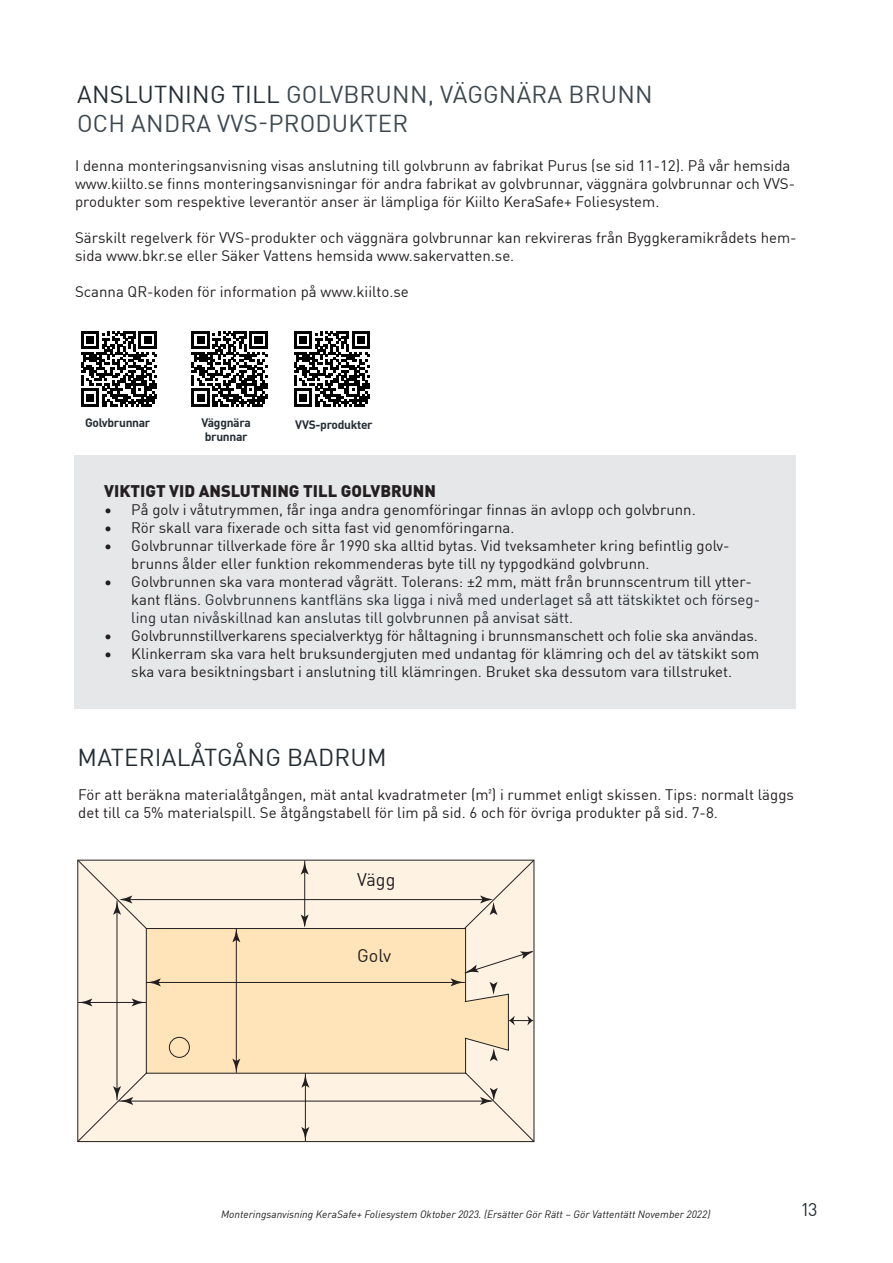
<style>
.page{position:relative;width:893px;height:1263px;background:#fff}
.page>*{position:absolute;margin:0;border:0;box-sizing:border-box;transform-origin:0 0}
.t1{font:24px/28.8px "DIN Pro";letter-spacing:.01em;color:#3e484f}
.t2{font:24px "DIN Pro";letter-spacing:.01em;color:#252d34}
.t3{font:18px "DIN Pro";color:#231f20}
.t4{font:18px "DIN Pro";color:#252d34}
.t5{font:900 16.5px "DIN Pro";color:#231f20}
.t6{font:15px/18px "DIN Pro";color:#231f20}
.t7{font:15px/18px "DIN Pro";color:#252d34}
.t8{font:700 12px/14.4px "DIN Pro";letter-spacing:-.025em;color:#252d34}
.t9{font:italic 10.5px "DIN Pro";color:#231f20}
.s1{color:#252d34}
.s2{color:#231f20}
</style>
<div class="page">
<div style="left:74px;top:455px;width:722px;height:253px;background:#e6e7e9"></div>
<svg style="left:81px;top:331px;width:76px;height:76px"></svg>
<svg style="left:294px;top:331px;width:76px;height:76px"></svg>
<svg style="left:192px;top:331px;width:76px;height:76px"></svg>
<div style="left:78px;top:860px;width:456px;height:281px;background:#fef2e3"></div>
<div style="left:177px;top:928px;width:289px;height:145px;background:#fee4b8"></div>
<hr style="left:304px;top:860px;width:1px;height:66px;background:#231f20">
<svg style="left:301px;top:861px;width:8px;height:13px"></svg>
<svg style="left:301px;top:914px;width:8px;height:13px"></svg>
<hr style="left:305px;top:1073px;width:1px;height:68px;background:#231f20">
<svg style="left:301px;top:1127px;width:8px;height:13px"></svg>
<svg style="left:301px;top:1075px;width:8px;height:13px"></svg>
<hr style="left:119px;top:1101px;width:373px;height:1px;background:#231f20">
<div style="left:169px;top:1037px;width:21px;height:21px;border:1px solid #231f20;border-radius:50%"></div>
<hr style="left:236px;top:928px;width:1px;height:145px;background:#231f20">
<svg style="left:232px;top:1059px;width:8px;height:13px"></svg>
<svg style="left:232px;top:929px;width:8px;height:13px"></svg>
<hr style="left:146px;top:982px;width:319px;height:1px;background:#231f20">
<hr style="left:121px;top:899px;width:368px;height:1px;background:#231f20">
<svg style="left:77px;top:859px;width:100px;height:283px"></svg>
<svg style="left:457px;top:859px;width:77px;height:77px"></svg>
<svg style="left:451px;top:951px;width:83px;height:191px"></svg>
<p class="t1" style="left:77px;top:79px;width:577px"><span class="s1">ANSLUTNING TILL</span> GOLVBRUNN, VÄGGNÄRA BRUNN<br>OCH ANDRA VVS-PRODUKTER</p>
<p class="t6" style="left:75px;top:155px;width:721px">I denna monteringsanvisning visas anslutning till golvbrunn av fabrikat Purus (se sid 11-12). På vår hemsida www.kiilto.se finns monteringsanvisningar för andra fabrikat av golvbrunnar, väggnära golvbrunnar och VVS&shy;produkter som respektive leverantör anser är lämpliga för Kiilto KeraSafe+ Foliesystem.</p>
<p class="t6" style="left:75px;top:227px;width:723px">Särskilt regelverk för VVS-produkter och väggnära golvbrunnar kan rekvireras från Byggkeramikrådets hem&shy;sida www.bkr.se eller Säker Vattens hemsida www.sakervatten.se.</p>
<p class="t6" style="left:75px;top:281px;width:335px">Scanna QR-koden för information på www.kiilto.se</p>
<p class="t8" style="left:85px;top:415px;width:67px">Golvbrunnar</p>
<p class="t8" style="left:202px;top:415px;width:51px">Väggnära brunnar</p>
<p class="t8" style="left:295px;top:417px;width:79px">VVS-produkter</p>
<p class="t5" style="left:104px;top:478px;width:333px">VIKTIGT VID ANSLUTNING TILL GOLVBRUNN</p>
<p class="t6" style="left:104px;top:500px;width:593px">• På golv i våtutrymmen, får inga andra genomföringar finnas än avlopp och golvbrunn.</p>
<p class="t6" style="left:104px;top:518px;width:412px">• Rör skall vara fixerade och sitta fast vid genomföringarna.</p>
<p class="t6" style="left:131px;top:536px;width:600px;text-indent:-27px">• Golvbrunnar tillverkade före år 1990 ska alltid bytas. Vid tveksamheter kring befintlig golv&shy;brunns ålder eller funktion rekommenderas byte till ny typgodkänd golvbrunn.</p>
<p class="t7" style="left:131px;top:572px;width:630px;text-indent:-27px"><span class="s2">• Golvbrunnen ska vara monterad vågrätt. Tolerans: ±2 mm, mätt från brunnscentrum till ytter&shy;kant fläns.</span> Golvbrunnens kantfläns ska ligga i nivå med underlaget så att tätskiktet och förseg&shy;ling utan nivåskillnad kan anslutas till golvbrunnen på anvisat sätt.</p>
<p class="t6" style="left:104px;top:626px;width:655px">• Golvbrunnstillverkarens specialverktyg för håltagning i brunnsmanschett och folie ska användas.</p>
<p class="t6" style="left:104px;top:644px;width:657px;text-align:center">• Klinkerram ska vara helt bruksundergjuten med undantag för klämring och del av tätskikt som ska vara besiktningsbart i anslutning till klämringen. Bruket ska dessutom vara tillstruket.</p>
<p class="t2" style="left:78px;top:739px;width:311px">MATERIALÅTGÅNG BADRUM</p>
<p class="t6" style="left:78px;top:785px;width:717px">För att beräkna materialåtgången, mät antal kvadratmeter (m²) i rummet enligt skissen. Tips: normalt läggs det till ca 5% materialspill. Se åtgångstabell för lim på sid. 6 och för övriga produkter på sid. 7-8.</p>
<p class="t3" style="left:357px;top:865px;width:40px">Vägg</p>
<p class="t3" style="left:357px;top:942px;width:35px">Golv</p>
<p class="t9" style="left:221px;top:1206px;width:491px">Monteringsanvisning KeraSafe+ Foliesystem Oktober 2023. (Ersätter Gör Rätt – Gör Vattentätt November 2022)</p>
<p class="t4" style="left:800px;top:1196px;width:19px">13</p>
</div>
